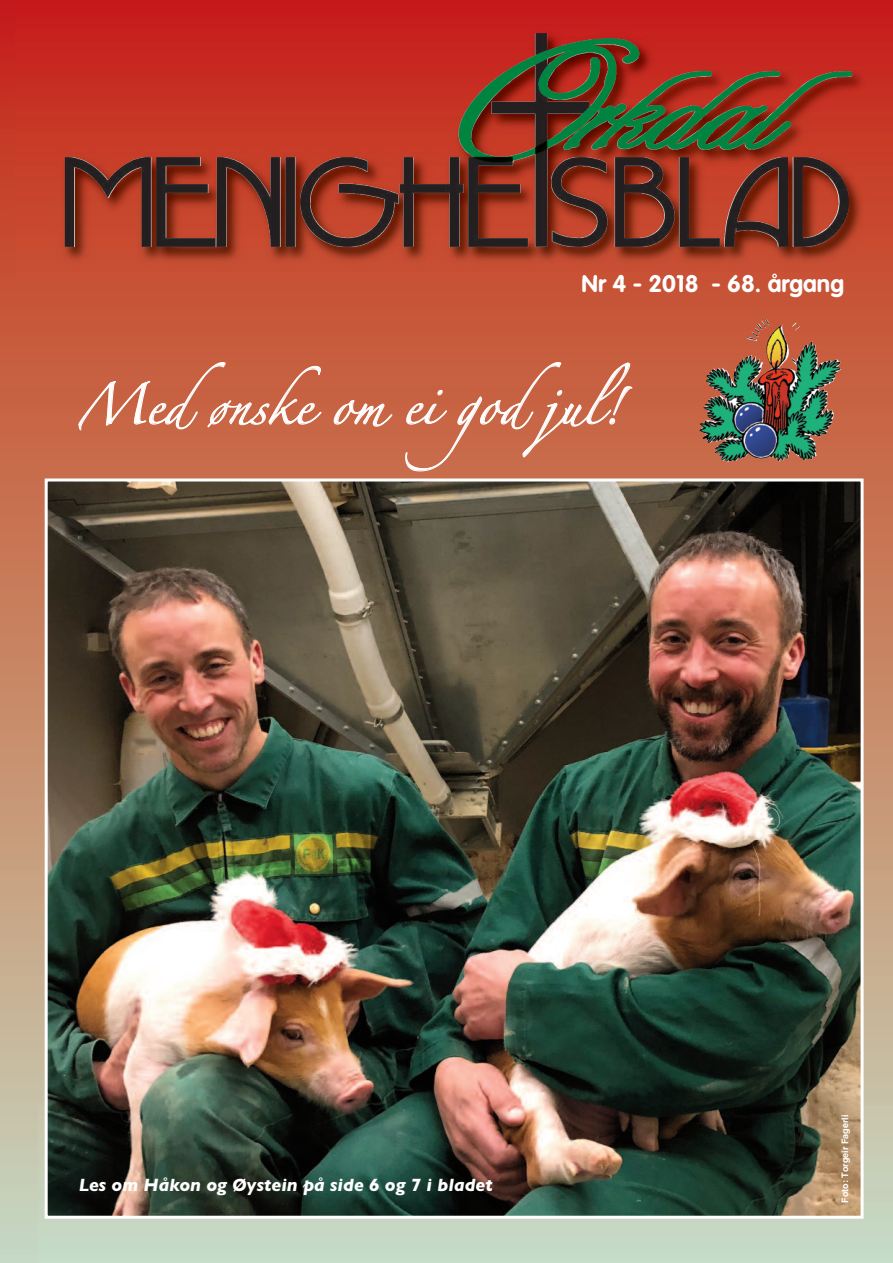
<style>
.page{position:relative;width:893px;height:1263px;background:#fff}
.page>*{position:absolute;margin:0;border:0;box-sizing:border-box;transform-origin:0 0}
.t1{font:36px "Zapfino";color:#fff}
.t2{font:700 24px "VAG Rounded";color:#fff}
.t3{font:italic 700 18px "Gill Sans";color:#fff}
.t4{font:700 9px "Helvetica";color:#fff}
</style>
<div class="page">
<div style="left:0;top:0;width:893px;height:1263px;background:linear-gradient(to bottom,#c62610,#c8dbbb)"></div>
<img style="left:15px;top:13px;width:878px;height:265px">
<img style="left:582px;top:274px;width:195px;height:4px">
<img style="left:65px;top:157px;width:334px;height:90px">
<img style="left:39px;top:1106px;width:854px;height:157px">
<img style="left:49px;top:482px;width:811px;height:733px">
<div style="left:45px;top:478px;width:819px;height:741px;border:3px solid #fff"></div>
<img style="left:699px;top:318px;width:143px;height:144px">
<h2 class="t2" style="left:582px;top:274px;width:264px">Nr 4 - 2018 - 68. årgang</h2>
<h1 class="t1" style="left:78px;top:390px;width:553px">Medønske om ei godjul!</h1>
<p class="t3" style="left:79px;top:1174px;width:415px">Les om Håkon og Øystein på side 6 og 7 i bladet</p>
<p class="t4" style="left:840px;top:1203px;width:89px;rotate:-90deg">Foto: Torgeir Fagerli</p>
</div>
